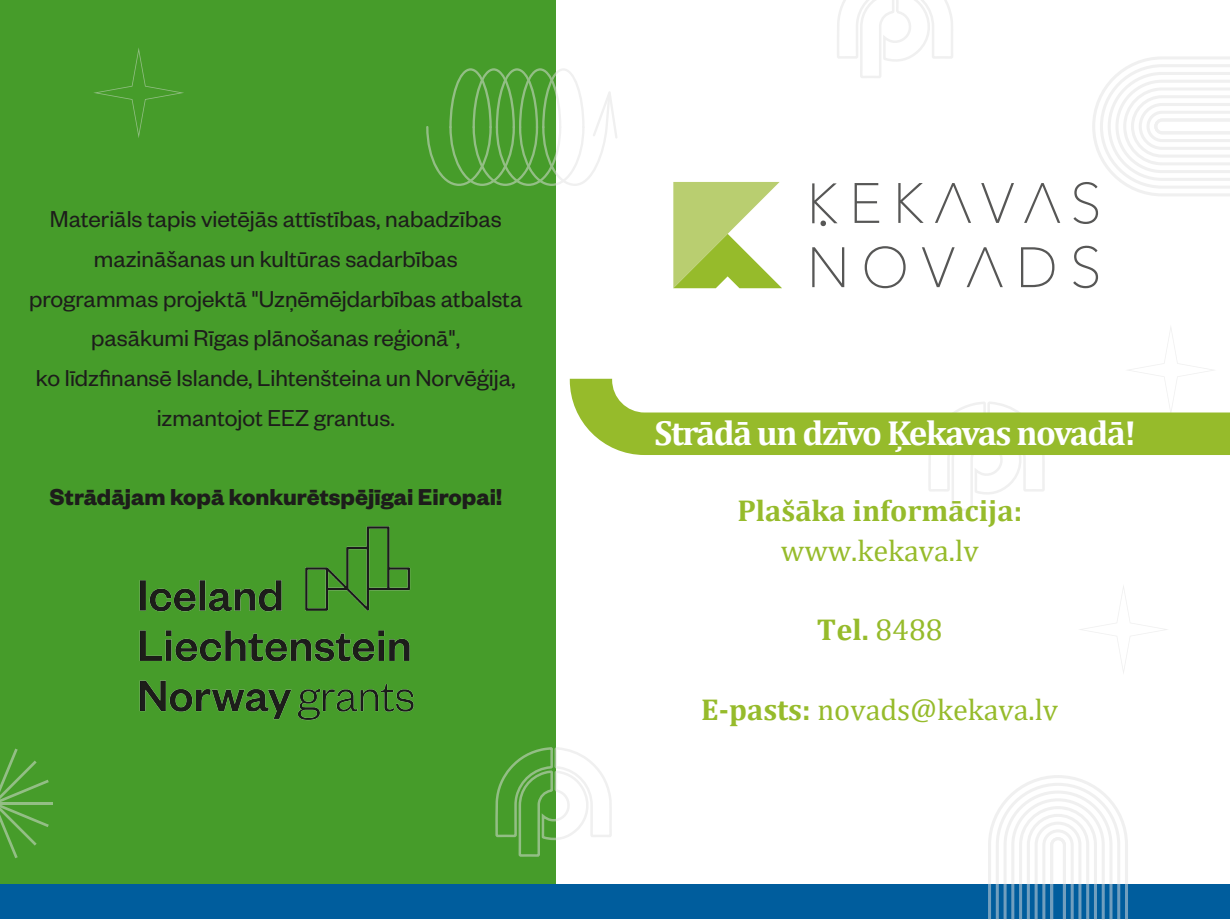
<style>
.page{position:relative;width:1230px;height:920px;background:#fff}
.page>*{position:absolute;margin:0;border:0;box-sizing:border-box;transform-origin:0 0}
.t1{font:700 35px "Cambria";letter-spacing:-.04em;color:#fff}
.t2{font:30.25px "Cambria";color:#96bb2b}
.t3{font:700 30.25px "Cambria";color:#96bb2b}
.t4{font:25.25px/39.8px "Founders Grotesk";color:#1d1d1b;text-align:center}
.t5{font:700 25.25px "Founders Grotesk";color:#1d1d1b}
.s1{font-weight:400}
.s2{font-weight:700}
</style>
<div class="page">
<div style="left:0;top:0;width:556px;height:901px;background:#469c2a"></div>
<img style="left:139px;top:527px;width:275px;height:194px">
<div style="left:0;top:884px;width:1230px;height:35px;background:#005d9d"></div>
<svg style="left:495px;top:747px;width:117px;height:110px"></svg>
<svg style="left:928px;top:455px;width:117px;height:56px"></svg>
<svg style="left:837px;top:0;width:116px;height:78px"></svg>
<svg style="left:426px;top:68px;width:191px;height:118px"></svg>
<svg style="left:988px;top:775px;width:140px;height:145px"></svg>
<svg style="left:1129px;top:327px;width:84px;height:52px"></svg>
<svg style="left:1080px;top:586px;width:87px;height:87px"></svg>
<svg style="left:94px;top:48px;width:90px;height:90px"></svg>
<hr style="left:0;top:802px;width:53px;height:2px;background:#e1e1e1">
<svg style="left:0;top:749px;width:49px;height:109px"></svg>
<svg style="left:570px;top:379px;width:660px;height:76px;fill:#96bb2b"></svg>
<svg style="left:673px;top:182px;width:109px;height:106px"></svg>
<svg style="left:1073px;top:245px;width:25px;height:43px"></svg>
<svg style="left:855px;top:183px;width:24px;height:40px"></svg>
<svg style="left:898px;top:183px;width:26px;height:40px"></svg>
<svg style="left:981px;top:183px;width:33px;height:40px"></svg>
<svg style="left:1073px;top:57px;width:157px;height:167px"></svg>
<svg style="left:935px;top:183px;width:36px;height:40px"></svg>
<svg style="left:1024px;top:183px;width:36px;height:40px"></svg>
<svg style="left:812px;top:183px;width:26px;height:44px"></svg>
<svg style="left:812px;top:247px;width:32px;height:40px"></svg>
<svg style="left:865px;top:246px;width:41px;height:42px"></svg>
<svg style="left:922px;top:247px;width:33px;height:40px"></svg>
<svg style="left:1021px;top:247px;width:33px;height:40px"></svg>
<svg style="left:967px;top:247px;width:36px;height:40px"></svg>
<p class="t4" style="left:29px;top:198px;width:495px">Materiāls tapis vietējās attīstības, nabadzības mazināšanas un kultūras sadarbības programmas projektā "Uzņēmējdarbības atbalsta pasākumi Rīgas plānošanas reģionā",<br>ko līdzfinansē Islande, Lihtenšteina un Norvēģija, izmantojot EEZ grantus.</p>
<p class="t5" style="left:50px;top:481px;width:454px">Strādājam kopā konkurētspējīgai Eiropai!</p>
<h1 class="t1" style="left:654px;top:408px;width:483px">Strādā un dzīvo Ķekavas novadā!</h1>
<p class="t3" style="left:737px;top:490px;width:286px">Plašāka informācija:</p>
<p class="t2" style="left:781px;top:533px;width:199px">www.kekava.lv</p>
<p class="t3" style="left:817px;top:609px;width:127px">Tel. <span class="s1">8488</span></p>
<p class="t2" style="left:701px;top:692px;width:358px"><span class="s2">E-pasts:</span> novads@kekava.lv</p>
</div>
